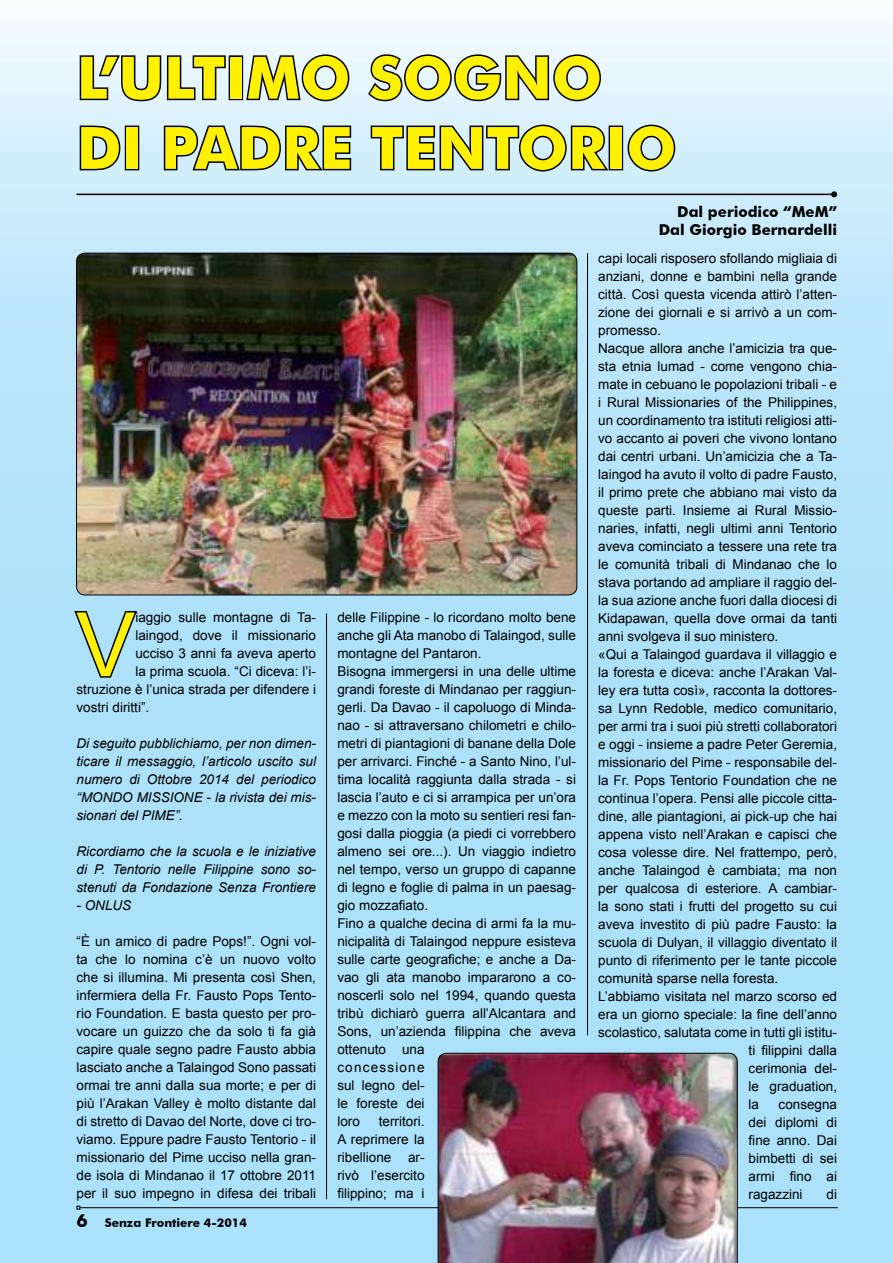
<style>
.page{position:relative;width:893px;height:1263px;background:#fff}
.page>*{position:absolute;margin:0;border:0;box-sizing:border-box;transform-origin:0 0}
.t1{font:88.95px "Arial";color:#fff100}
.t2{font:700 58.5px/70.2px "Futura BT";color:#fff100}
.t3{font:700 18px "Futura BT";color:#000}
.t4{font:700 15px/18px "Futura BT";color:#000;text-align:right}
.t5{font:13.5px/18px "Arial";color:#000;text-align:justify}
.t6{font:italic 13.5px/18px "Arial";color:#000;text-align:justify}
.t7{font:700 12px "Futura BT";color:#000}
</style>
<div class="page">
<img style="left:0;top:20px;width:892px;height:1243px">
<hr style="left:80px;top:1207px;width:758px;height:1px;background:#000">
<svg style="left:72px;top:609px;width:67px;height:71px;background:#8eb8cd"></svg>
<hr style="left:587px;top:253px;width:1px;height:782px;background:#000">
<svg style="left:78px;top:54px;width:149px;height:49px;background:#a5b0b6"></svg>
<div style="left:229px;top:55px;width:14px;height:45px;border:3px solid #000"></div>
<svg style="left:244px;top:43px;width:107px;height:69px;background:#b7c3c8"></svg>
<svg style="left:366px;top:51px;width:237px;height:54px;background:#aab5bb"></svg>
<svg style="left:78px;top:124px;width:44px;height:48px;background:#96a8b0"></svg>
<div style="left:125px;top:126px;width:14px;height:44px;border:3px solid #000"></div>
<svg style="left:162px;top:121px;width:191px;height:52px;background:#95a7b0"></svg>
<svg style="left:369px;top:121px;width:242px;height:54px;background:#9baeb7"></svg>
<div style="left:609px;top:126px;width:14px;height:44px;border:3px solid #000"></div>
<svg style="left:626px;top:123px;width:51px;height:50px;background:#9fb3bc"></svg>
<hr style="left:77px;top:194px;width:757px;height:1px;background:#000">
<svg style="left:831px;top:191px;width:6px;height:6px"></svg>
<hr style="left:326px;top:613px;width:1px;height:586px;background:#000">
<img style="left:77px;top:253px;width:500px;height:342px">
<img style="left:438px;top:1053px;width:300px;height:210px">
<h2 class="t2" style="left:77px;top:47px;width:601px">L’ULTIMO SOGNO<br>DI PADRE TENTORIO</h2>
<h1 class="t1" style="left:76px;top:611px;width:61px">V</h1>
<p class="t5" style="left:135px;top:610px;width:182px">iaggio sulle montagne di Ta-</p>
<p class="t5" style="left:135px;top:628px;width:182px">laingod, dove il missionario</p>
<p class="t5" style="left:135px;top:646px;width:182px">ucciso 3 anni fa aveva aperto</p>
<p class="t5" style="left:135px;top:664px;width:182px">la prima scuola. “Ci diceva: l’i-</p>
<p class="t5" style="left:77px;top:682px;width:241px">struzione è l’unica strada per difendere i</p>
<p class="t5" style="left:77px;top:700px;width:74px">vostri diritti”.</p>
<p class="t6" style="left:77px;top:736px;width:241px">Di seguito pubblichiamo, per non dimen&shy;ticare il messaggio, l’articolo uscito sul numero di Ottobre 2014 del periodico “MONDO MISSIONE - la rivista dei mis&shy;sionari del PIME”.</p>
<p class="t6" style="left:77px;top:844px;width:241px">Ricordiamo che la scuola e le iniziative di P. Tentorio nelle Filippine sono so&shy;stenuti da Fondazione Senza Frontiere</p>
<p class="t6" style="left:77px;top:898px;width:56px">- ONLUS</p>
<p class="t5" style="left:77px;top:934px;width:241px">“È un amico di padre Pops!”. Ogni vol&shy;ta che lo nomina c’è un nuovo volto che si illumina. Mi presenta così Shen, infermiera della Fr. Fausto Pops Tento&shy;rio Foundation. E basta questo per pro&shy;vocare un guizzo che da solo ti fa già capire quale segno padre Fausto abbia lasciato anche a Talaingod Sono passati ormai tre anni dalla sua morte; e per di più l’Arakan Valley è molto distante dal di stretto di Davao del Norte, dove ci tro&shy;viamo. Eppure padre Fausto Tentorio - il missionario del Pime ucciso nella gran&shy;de isola di Mindanao il 17 ottobre 2011 per il suo impegno in difesa dei tribali</p>
<h3 class="t3" style="left:77px;top:1213px;width:13px">6</h3>
<p class="t7" style="left:204px;top:1217px;width:9px">3</p>
<p class="t7" style="left:105px;top:1217px;width:144px">Senza Frontiere 4-2014</p>
<p class="t5" style="left:337px;top:609px;width:240px;text-align:left">delle Filippine - lo ricordano molto bene anche gli Ata manobo di Talaingod, sulle montagne del Pantaron.<br>Bisogna immergersi in una delle ultime grandi foreste di Mindanao per raggiun&shy;gerli. Da Davao - il capoluogo di Minda&shy;nao - si attraversano chilometri e chilo&shy;metri di piantagioni di banane della Dole per arrivarci. Finché - a Santo Nino, l’ul&shy;tima località raggiunta dalla strada - si lascia l’auto e ci si arrampica per un’ora e mezzo con la moto su sentieri resi fan&shy;gosi dalla pioggia (a piedi ci vorrebbero almeno sei ore...). Un viaggio indietro nel tempo, verso un gruppo di capanne di legno e foglie di palma in un paesag&shy;gio mozzafiato.<br>Fino a qualche decina di armi fa la mu&shy;nicipalità di Talaingod neppure esisteva sulle carte geografiche; e anche a Da&shy;vao gli ata manobo impararono a co&shy;noscerli solo nel 1994, quando questa tribù dichiarò guerra all’Alcantara and Sons, un’azienda filippina che aveva ottenuto una<br>concessione<br>sul legno del-<br>le foreste dei<br>loro</p>
<p class="t5" style="left:337px;top:1113px;width:89px;text-indent:41px">territori.<br>A reprimere la ribellione ar&shy;rivò l’esercito filippino; ma i</p>
<p class="t4" style="left:659px;top:203px;width:180px">Dal periodico “MeM”<br>Dal Giorgio Bernardelli</p>
<p class="t5" style="left:598px;top:250px;width:240px">capi locali risposero sfollando migliaia di</p>
<p class="t5" style="left:598px;top:268px;width:240px">anziani, donne e bambini nella grande</p>
<p class="t5" style="left:598px;top:286px;width:240px">città. Così questa vicenda attirò l’atten-</p>
<p class="t5" style="left:598px;top:304px;width:240px">zione dei giornali e si arrivò a un com-</p>
<p class="t5" style="left:598px;top:322px;width:65px">promesso.</p>
<p class="t5" style="left:598px;top:340px;width:240px">Nacque allora anche l’amicizia tra que-</p>
<p class="t5" style="left:598px;top:358px;width:240px">sta etnia lumad - come vengono chia-</p>
<p class="t5" style="left:598px;top:376px;width:240px">mate in cebuano le popolazioni tribali - e</p>
<p class="t5" style="left:598px;top:394px;width:240px">i Rural Missionaries of the Philippines,</p>
<p class="t5" style="left:598px;top:412px;width:240px">un coordinamento tra istituti religiosi atti-</p>
<p class="t5" style="left:598px;top:430px;width:240px">vo accanto ai poveri che vivono lontano</p>
<p class="t5" style="left:598px;top:448px;width:240px">dai centri urbani. Un’amicizia che a Ta-</p>
<p class="t5" style="left:598px;top:466px;width:240px">laingod ha avuto il volto di padre Fausto,</p>
<p class="t5" style="left:598px;top:484px;width:240px">il primo prete che abbiano mai visto da</p>
<p class="t5" style="left:598px;top:502px;width:240px">queste parti. Insieme ai Rural Missio-</p>
<p class="t5" style="left:598px;top:520px;width:240px">naries, infatti, negli ultimi anni Tentorio</p>
<p class="t5" style="left:598px;top:538px;width:240px">aveva cominciato a tessere una rete tra</p>
<p class="t5" style="left:598px;top:556px;width:240px">le comunità tribali di Mindanao che lo</p>
<p class="t5" style="left:598px;top:574px;width:240px">stava portando ad ampliare il raggio del-</p>
<p class="t5" style="left:598px;top:592px;width:240px">la sua azione anche fuori dalla diocesi di</p>
<p class="t5" style="left:598px;top:610px;width:240px">Kidapawan, quella dove ormai da tanti</p>
<p class="t5" style="left:598px;top:628px;width:182px">anni svolgeva il suo ministero.</p>
<p class="t5" style="left:598px;top:646px;width:240px">«Qui a Talaingod guardava il villaggio e</p>
<p class="t5" style="left:598px;top:664px;width:240px">la foresta e diceva: anche l’Arakan Val-</p>
<p class="t5" style="left:598px;top:682px;width:240px">ley era tutta così», racconta la dottores-</p>
<p class="t5" style="left:598px;top:700px;width:240px">sa Lynn Redoble, medico comunitario,</p>
<p class="t5" style="left:598px;top:718px;width:240px">per armi tra i suoi più stretti collaboratori</p>
<p class="t5" style="left:598px;top:736px;width:240px">e oggi - insieme a padre Peter Geremia,</p>
<p class="t5" style="left:598px;top:754px;width:240px">missionario del Pime - responsabile del-</p>
<p class="t5" style="left:598px;top:772px;width:240px">la Fr. Pops Tentorio Foundation che ne</p>
<p class="t5" style="left:598px;top:790px;width:240px">continua l’opera. Pensi alle piccole citta-</p>
<p class="t5" style="left:598px;top:808px;width:240px">dine, alle piantagioni, ai pick-up che hai</p>
<p class="t5" style="left:598px;top:826px;width:240px">appena visto nell’Arakan e capisci che</p>
<p class="t5" style="left:598px;top:844px;width:240px">cosa volesse dire. Nel frattempo, però,</p>
<p class="t5" style="left:598px;top:862px;width:240px">anche Talaingod è cambiata; ma non</p>
<p class="t5" style="left:598px;top:880px;width:240px">per qualcosa di esteriore. A cambiar-</p>
<p class="t5" style="left:598px;top:898px;width:240px">la sono stati i frutti del progetto su cui</p>
<p class="t5" style="left:598px;top:916px;width:240px">aveva investito di più padre Fausto: la</p>
<p class="t5" style="left:598px;top:934px;width:240px">scuola di Dulyan, il villaggio diventato il</p>
<p class="t5" style="left:598px;top:952px;width:240px">punto di riferimento per le tante piccole</p>
<p class="t5" style="left:598px;top:970px;width:182px">comunità sparse nella foresta.</p>
<p class="t5" style="left:598px;top:988px;width:240px">L’abbiamo visitata nel marzo scorso ed</p>
<p class="t5" style="left:598px;top:1005px;width:240px">era un giorno speciale: la fine dell’anno</p>
<p class="t5" style="left:598px;top:1024px;width:240px">scolastico, salutata come in tutti gli istitu-</p>
<p class="t5" style="left:749px;top:1041px;width:90px">ti filippini dalla</p>
<p class="t5" style="left:749px;top:1060px;width:90px">cerimonia del-</p>
<p class="t5" style="left:749px;top:1078px;width:90px">le graduation,</p>
<p class="t5" style="left:749px;top:1096px;width:12px">la</p>
<p class="t5" style="left:749px;top:1096px;width:90px;text-indent:30px">consegna dei diplomi di fine anno. Dai bimbetti di sei armi fino ai ragazzini</p>
<p class="t5" style="left:827px;top:1186px;width:12px">di</p>
</div>
